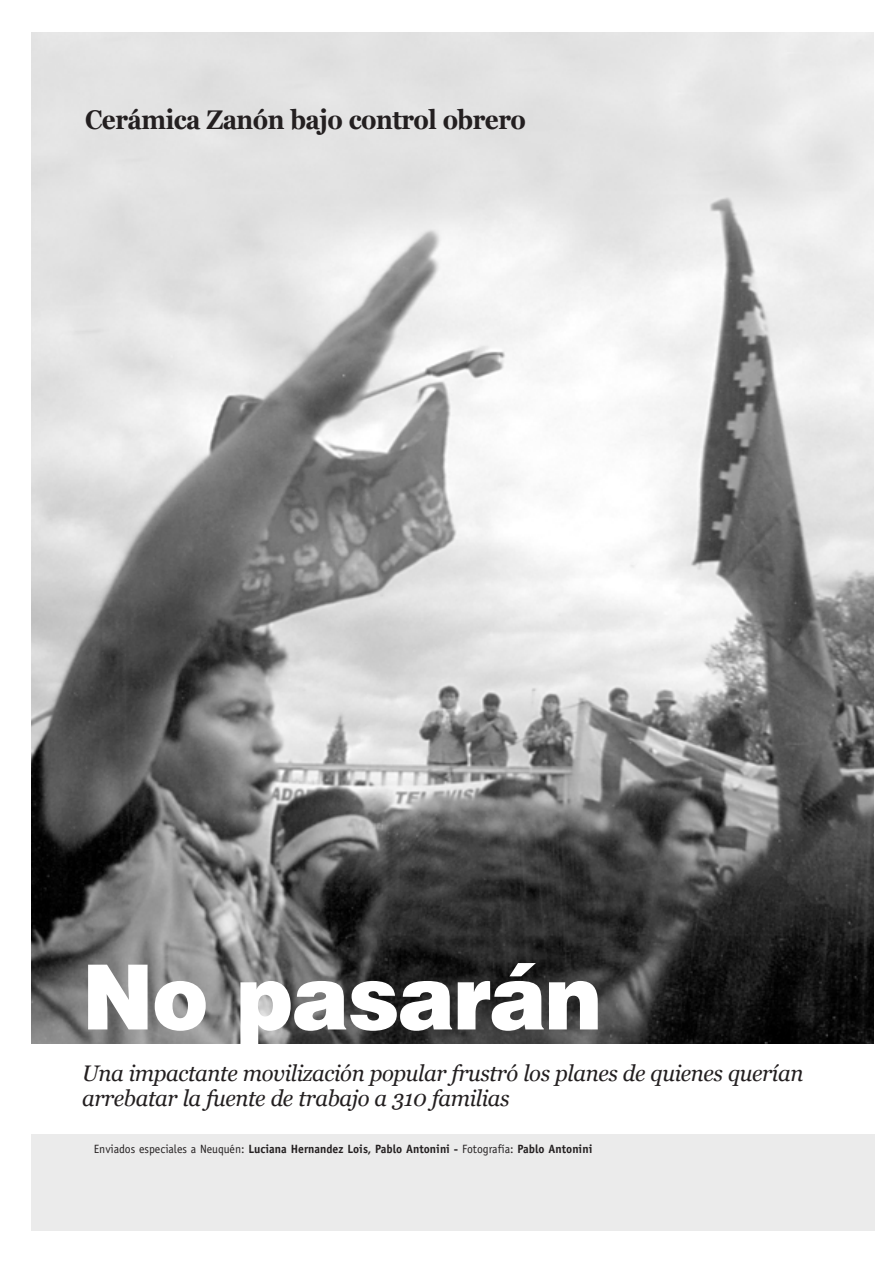
<style>
.page{position:relative;width:893px;height:1263px;background:#fff}
.page>*{position:absolute;margin:0;border:0;box-sizing:border-box;transform-origin:0 0}
.t1{font:900 90px "Helvetica";letter-spacing:-.02em;color:#fff;scale:.95 1}
.t2{font:700 27px "Georgia";letter-spacing:-.02em;color:#231f20;scale:.9 1}
.t3{font:italic 22.5px/25.5px "Georgia";letter-spacing:-.02em;color:#231f20}
.t4{font:700 12px "Officina Sans";color:#231f20}
.s1{font-weight:400}
</style>
<div class="page">
<img style="left:32px;top:32px;width:841px;height:1012px">
<div style="left:32px;top:1135px;width:842px;height:96px;background:#ebebeb"></div>
<p class="t2" style="left:85px;top:105px;width:491px">Cerámica Zanón bajo control obrero</p>
<h1 class="t1" style="left:82px;top:965px;width:548px">No pasarán</h1>
<p class="t3" style="left:82px;top:1060px;width:722px">Una impactante movilización popular frustró los planes de quienes querían arrebatar la fuente de trabajo a 310 familias</p>
<p class="t4" style="left:94px;top:1145px;width:500px"><span class="s1">Enviados especiales a Neuquén:</span> Luciana Hernandez Lois, Pablo Antonini - <span class="s1">Fotografía:</span> Pablo Antonini</p>
</div>
